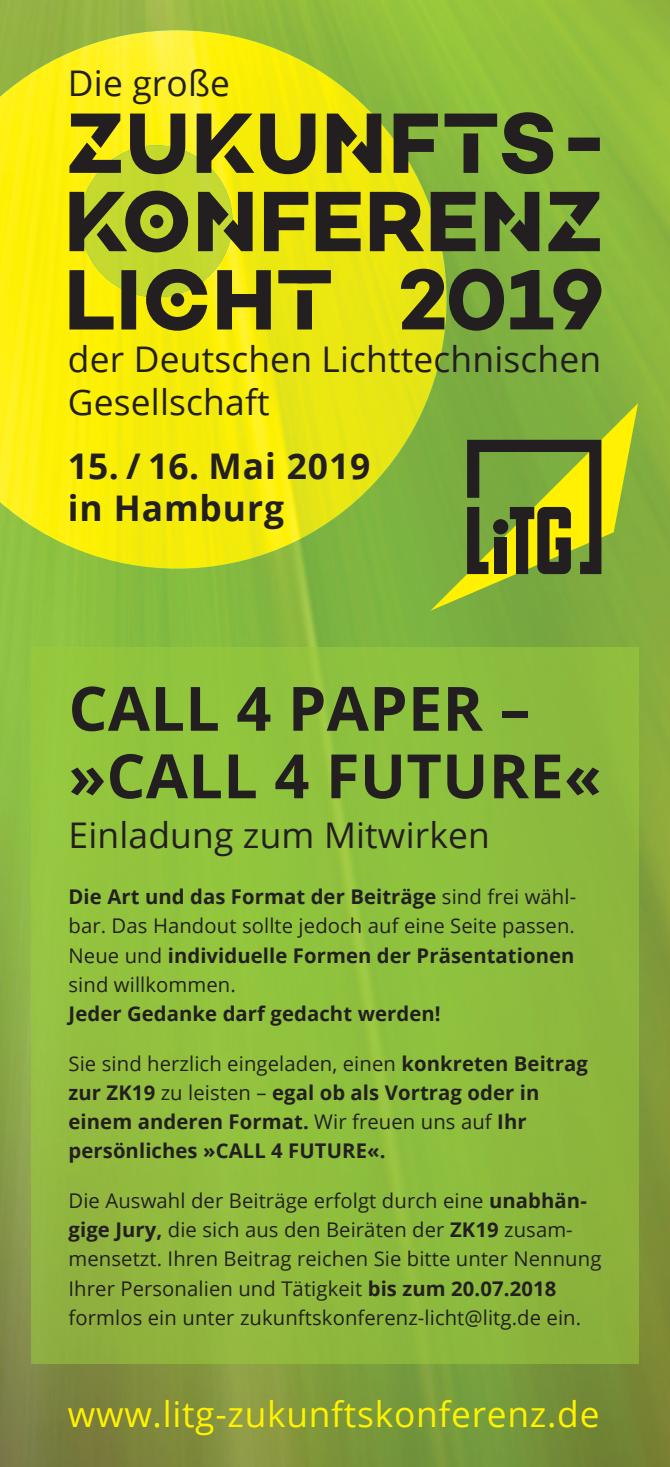
<style>
.page{position:relative;width:670px;height:1467px;background:#fff}
.page>*{position:absolute;margin:0;border:0;box-sizing:border-box;transform-origin:0 0}
.t1{font:700 61.2px/67.5px "Open Sans";letter-spacing:.005em;color:#231f20}
.t2{font:35.32px/42.5px "Open Sans";letter-spacing:.005em;color:#231f20}
.t3{font:35.32px "Open Sans";letter-spacing:.02em;color:#fff101}
.t4{font:700 35.32px/42.5px "Open Sans";letter-spacing:.025em;color:#231f20}
.t5{font:20.25px/29.2px "Open Sans";letter-spacing:.005em;color:#231f20;text-align:justify}
.t6{font:700 20.25px/29.2px "Open Sans";letter-spacing:.005em;color:#231f20}
.s1{font-weight:700}
.s2{font-weight:400}
</style>
<div class="page">
<img style="left:0;top:0;width:670px;height:1467px">
<img style="left:32px;top:647px;width:606px;height:716px">
<svg style="left:430px;top:403px;width:208px;height:208px;background:#8fb636"></svg>
<svg style="left:467px;top:440px;width:134px;height:134px;background:#6f7b24"></svg>
<img style="left:0;top:30px;width:446px;height:539px">
<svg style="left:69px;top:112px;width:531px;height:219px;background:#8d9421"></svg>
<svg style="left:510px;top:269px;width:91px;height:60px;background:#4e622e"></svg>
<svg style="left:401px;top:269px;width:103px;height:62px;background:#5f6926"></svg>
<h2 class="t2" style="left:68px;top:61px;width:164px">Die große</h2>
<h2 class="t2" style="left:68px;top:337px;width:535px">der Deutschen Lichttechnischen<br>Gesellschaft</h2>
<h2 class="t4" style="left:68px;top:444px;width:304px">15. / 16. Mai 2019 in Hamburg</h2>
<h1 class="t1" style="left:69px;top:673px;width:534px">CALL 4 PAPER – »CALL 4 FUTURE«</h1>
<h2 class="t2" style="left:69px;top:813px;width:423px">Einladung zum Mitwirken</h2>
<p class="t5" style="left:69px;top:882px;width:509px"><span class="s1">Die Art und das Format der Beiträge</span> sind frei wähl&shy;bar. Das Handout sollte jedoch auf eine Seite passen.<br>Neue und <span class="s1">individuelle Formen der Präsentationen </span>sind willkommen.</p>
<p class="t6" style="left:69px;top:999px;width:373px">Jeder Gedanke darf gedacht werden!</p>
<p class="t6" style="left:69px;top:1048px;width:521px"><span class="s2">Sie sind herzlich eingeladen, einen</span> konkreten Beitrag zur ZK19 <span class="s2">zu leisten –</span> egal ob als Vortrag oder in einem anderen Format. <span class="s2">Wir freuen uns auf</span> Ihr persönliches »CALL 4 FUTURE«.</p>
<p class="t5" style="left:69px;top:1185px;width:534px;text-align:left">Die Auswahl der Beiträge erfolgt durch eine <span class="s1">unabhän&shy;gige Jury,</span> die sich aus den Beiräten der <span class="s1">ZK19</span> zusam&shy;mensetzt. Ihren Beitrag reichen Sie bitte unter Nennung Ihrer Personalien und Tätigkeit <span class="s1">bis zum 20.07.2018 </span>formlos ein unter zukunftskonferenz-licht@litg.de ein.</p>
<h2 class="t3" style="left:68px;top:1390px;width:533px">www.litg-zukunftskonferenz.de</h2>
</div>
